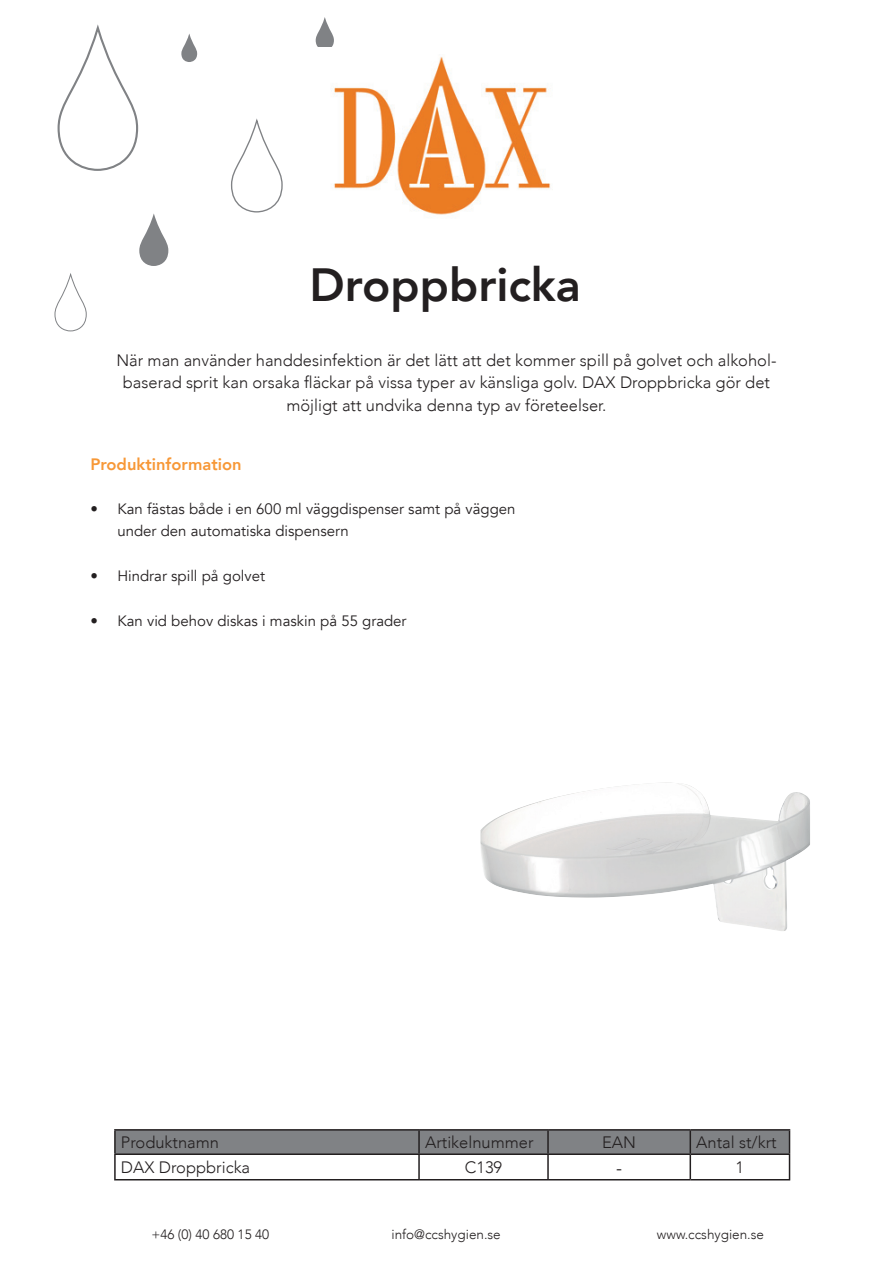
<style>
.page{position:relative;width:893px;height:1263px;background:#fff}
.page>*{position:absolute;margin:0;border:0;box-sizing:border-box;transform-origin:0 0}
.t1{font:800 46.5px "Avenir";color:#231f20}
.t2{font:300 18px "Avenir";color:#231f20}
.t3{font:300 16.5px/22.5px "Avenir";color:#231f20;text-align:center}
.t4{font:800 16.5px "Avenir";color:#f79837}
.t5{font:15px/22.5px "Avenir";color:#231f20}
.t6{font:300 13.5px "Avenir";color:#231f20}
</style>
<div class="page">
<svg style="left:57px;top:25px;width:82px;height:146px"></svg>
<svg style="left:139px;top:213px;width:29px;height:53px"></svg>
<svg style="left:231px;top:119px;width:52px;height:94px"></svg>
<svg style="left:181px;top:34px;width:16px;height:28px"></svg>
<svg style="left:316px;top:17px;width:18px;height:30px"></svg>
<svg style="left:54px;top:273px;width:33px;height:59px"></svg>
<img style="left:333px;top:57px;width:218px;height:158px">
<hr style="left:114px;top:1129px;width:305px;height:1px;background:#231f20">
<hr style="left:114px;top:1130px;width:2px;height:23px;background:#231f20">
<hr style="left:419px;top:1129px;width:129px;height:1px;background:#231f20">
<hr style="left:548px;top:1129px;width:142px;height:1px;background:#231f20">
<hr style="left:690px;top:1129px;width:100px;height:1px;background:#231f20">
<hr style="left:114px;top:1153px;width:305px;height:2px;background:#231f20">
<hr style="left:114px;top:1155px;width:2px;height:24px;background:#231f20">
<svg style="left:115px;top:1130px;width:675px;height:49px"></svg>
<hr style="left:114px;top:1179px;width:305px;height:1px;background:#231f20">
<hr style="left:419px;top:1179px;width:129px;height:1px;background:#231f20">
<hr style="left:548px;top:1179px;width:142px;height:1px;background:#231f20">
<hr style="left:690px;top:1179px;width:100px;height:1px;background:#231f20">
<img style="left:480px;top:782px;width:330px;height:149px">
<h1 class="t1" style="left:310px;top:248px;width:273px">Droppbricka</h1>
<p class="t3" style="left:116px;top:349px;width:662px">När man använder handdesinfektion är det lätt att det kommer spill på golvet och alkohol&shy;baserad sprit kan orsaka fläckar på vissa typer av känsliga golv. DAX Droppbricka gör det möjligt att undvika denna typ av företeelser.</p>
<p class="t4" style="left:90px;top:451px;width:153px">Produktinformation</p>
<p class="t5" style="left:117px;top:497px;width:400px;text-indent:-27px">• Kan fästas både i en 600 ml väggdispenser samt på väggen under den automatiska dispensern</p>
<p class="t5" style="left:90px;top:565px;width:176px">• Hindrar spill på golvet</p>
<p class="t5" style="left:90px;top:610px;width:318px">• Kan vid behov diskas i maskin på 55 grader</p>
<p class="t3" style="left:121px;top:1131px;width:100px">Produktnamn</p>
<p class="t3" style="left:425px;top:1131px;width:110px">Artikelnummer</p>
<p class="t3" style="left:602px;top:1131px;width:35px">EAN</p>
<p class="t3" style="left:696px;top:1131px;width:82px">Antal st/krt</p>
<p class="t3" style="left:121px;top:1156px;width:131px">DAX Droppbricka</p>
<p class="t3" style="left:465px;top:1156px;width:39px">C139</p>
<p class="t2" style="left:616px;top:1157px;width:7px">-</p>
<p class="t3" style="left:736px;top:1156px;width:10px">1</p>
<p class="t6" style="left:151px;top:1226px;width:119px">+46 (0) 40 680 15 40</p>
<p class="t6" style="left:391px;top:1226px;width:111px">info@ccshygien.se</p>
<p class="t6" style="left:657px;top:1226px;width:109px">www.ccshygien.se</p>
</div>
